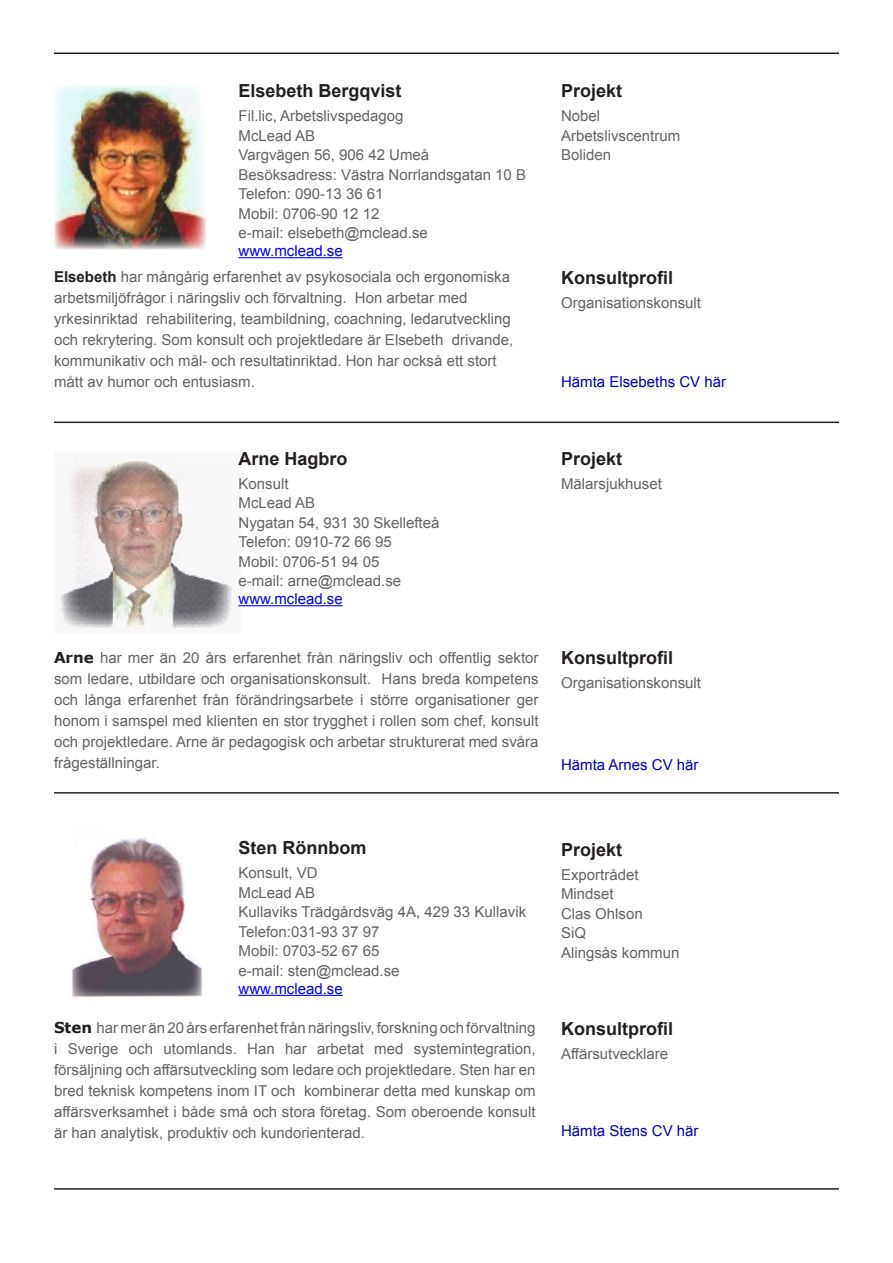
<style>
.page{position:relative;width:893px;height:1263px;background:#fff}
.page>*{position:absolute;margin:0;border:0;box-sizing:border-box;transform-origin:0 0}
.Paragraph_Style_2{font:700 18px "Arial";color:#231f20}
.Paragraph_Style_1{font:15px/21px "Arial";color:#636366;text-align:justify}
.t1{font:15px "Arial";color:#0000bf}
.t2{font:15px "Arial";color:#00f}
.s1{font-weight:700;color:#231f20}
.s2{font-family:"Verdana";font-weight:700;color:#231f20}
</style>
<div class="page">
<img style="left:54px;top:85px;width:152px;height:164px">
<hr style="left:238px;top:257px;width:105px;height:1px;background:#00f">
<hr style="left:54px;top:421px;width:785px;height:2px;background:#231f20">
<img style="left:60px;top:456px;width:180px;height:173px">
<hr style="left:238px;top:605px;width:105px;height:1px;background:#00f">
<hr style="left:54px;top:792px;width:785px;height:1px;background:#231f20">
<img style="left:72px;top:838px;width:130px;height:160px">
<hr style="left:238px;top:995px;width:105px;height:1px;background:#00f">
<hr style="left:54px;top:1188px;width:785px;height:1px;background:#231f20">
<hr style="left:54px;top:52px;width:785px;height:2px;background:#231f20">
<p class="Paragraph_Style_2" style="left:238px;top:79px;width:165px">Elsebeth Bergqvist</p>
<p class="Paragraph_Style_1" style="left:238px;top:105px;width:167px">Fil.lic, Arbetslivspedagog</p>
<p class="Paragraph_Style_1" style="left:238px;top:125px;width:78px">McLead AB</p>
<p class="Paragraph_Style_1" style="left:238px;top:144px;width:192px">Vargvägen 56, 906 42 Umeå</p>
<p class="Paragraph_Style_1" style="left:238px;top:164px;width:289px">Besöksadress: Västra Norrlandsgatan 10 B</p>
<p class="Paragraph_Style_1" style="left:238px;top:183px;width:147px">Telefon: 090-13 36 61</p>
<p class="Paragraph_Style_1" style="left:238px;top:203px;width:142px">Mobil: 0706-90 12 12</p>
<p class="Paragraph_Style_1" style="left:238px;top:222px;width:191px">e-mail: elsebeth@mclead.se</p>
<p class="t2" style="left:238px;top:241px;width:106px">www.mclead.se</p>
<p class="Paragraph_Style_1" style="left:54px;top:267px;width:461px;text-align:left"><span class="s1">Elsebeth</span> har mångårig erfarenhet av psykosociala och ergonomiska arbetsmiljöfrågor i näringsliv och förvaltning. Hon arbetar med yrkesinriktad rehabilitering, teambildning, coachning, ledarutveckling och rekrytering. Som konsult och projektledare är Elsebeth drivande, kommunikativ och mål- och resultatinriktad. Hon har också ett stort mått av humor och entusiasm.</p>
<p class="Paragraph_Style_2" style="left:238px;top:446px;width:111px">Arne Hagbro</p>
<p class="Paragraph_Style_1" style="left:238px;top:473px;width:52px">Konsult</p>
<p class="Paragraph_Style_1" style="left:238px;top:492px;width:78px">McLead AB</p>
<p class="Paragraph_Style_1" style="left:238px;top:512px;width:202px">Nygatan 54, 931 30 Skellefteå</p>
<p class="Paragraph_Style_1" style="left:238px;top:531px;width:155px">Telefon: 0910-72 66 95</p>
<p class="Paragraph_Style_1" style="left:238px;top:551px;width:142px">Mobil: 0706-51 94 05</p>
<p class="Paragraph_Style_1" style="left:238px;top:570px;width:164px">e-mail: arne@mclead.se</p>
<p class="t2" style="left:238px;top:589px;width:106px">www.mclead.se</p>
<p class="Paragraph_Style_2" style="left:561px;top:79px;width:63px">Projekt</p>
<p class="Paragraph_Style_1" style="left:561px;top:105px;width:41px">Nobel</p>
<p class="Paragraph_Style_1" style="left:561px;top:125px;width:121px">Arbetslivscentrum</p>
<p class="Paragraph_Style_1" style="left:561px;top:144px;width:52px">Boliden</p>
<p class="Paragraph_Style_2" style="left:561px;top:266px;width:113px">Konsultprofil</p>
<p class="Paragraph_Style_1" style="left:561px;top:292px;width:142px">Organisationskonsult</p>
<p class="t1" style="left:561px;top:372px;width:167px">Hämta Elsebeths CV här</p>
<p class="Paragraph_Style_2" style="left:561px;top:446px;width:63px">Projekt</p>
<p class="Paragraph_Style_1" style="left:561px;top:473px;width:102px">Mälarsjukhuset</p>
<p class="Paragraph_Style_1" style="left:54px;top:647px;width:486px"><span class="s2">Arne</span> har mer än 20 års erfarenhet från näringsliv och offentlig sektor som ledare, utbildare och organisationskonsult. Hans breda kompetens och långa erfarenhet från förändringsarbete i större organisationer ger honom i samspel med klienten en stor trygghet i rollen som chef, konsult och projektledare. Arne är pedagogisk och arbetar strukturerat med svåra frågeställningar.</p>
<p class="Paragraph_Style_2" style="left:561px;top:646px;width:113px">Konsultprofil</p>
<p class="Paragraph_Style_1" style="left:561px;top:672px;width:142px">Organisationskonsult</p>
<p class="t1" style="left:561px;top:755px;width:139px">Hämta Arnes CV här</p>
<p class="Paragraph_Style_2" style="left:238px;top:836px;width:129px">Sten Rönnbom</p>
<p class="Paragraph_Style_1" style="left:238px;top:862px;width:81px">Konsult, VD</p>
<p class="Paragraph_Style_1" style="left:238px;top:882px;width:78px">McLead AB</p>
<p class="Paragraph_Style_1" style="left:238px;top:901px;width:289px">Kullaviks Trädgårdsväg 4A, 429 33 Kullavik</p>
<p class="Paragraph_Style_1" style="left:238px;top:921px;width:142px">Telefon:031-93 37 97</p>
<p class="Paragraph_Style_1" style="left:238px;top:940px;width:142px">Mobil: 0703-52 67 65</p>
<p class="Paragraph_Style_1" style="left:238px;top:960px;width:163px">e-mail: sten@mclead.se</p>
<p class="t2" style="left:238px;top:979px;width:106px">www.mclead.se</p>
<p class="Paragraph_Style_2" style="left:561px;top:837px;width:63px">Projekt</p>
<p class="Paragraph_Style_1" style="left:561px;top:864px;width:79px">Exportrådet</p>
<p class="Paragraph_Style_1" style="left:561px;top:883px;width:54px">Mindset</p>
<p class="Paragraph_Style_1" style="left:561px;top:903px;width:83px">Clas Ohlson</p>
<p class="Paragraph_Style_1" style="left:561px;top:922px;width:27px">SiQ</p>
<p class="Paragraph_Style_1" style="left:561px;top:942px;width:120px">Alingsås kommun</p>
<p class="Paragraph_Style_1" style="left:54px;top:1017px;width:483px"><span class="s2">Sten</span> har mer än 20 års erfarenhet från näringsliv, forskning och förvaltning i Sverige och utomlands. Han har arbetat med systemintegration, försäljning och affärsutveckling som ledare och projektledare. Sten har en bred teknisk kompetens inom IT och kombinerar detta med kunskap om affärsverksamhet i både små och stora företag. Som oberoende konsult är han analytisk, produktiv och kundorienterad.</p>
<p class="Paragraph_Style_2" style="left:561px;top:1016px;width:113px">Konsultprofil</p>
<p class="Paragraph_Style_1" style="left:561px;top:1043px;width:109px">Affärsutvecklare</p>
<p class="t1" style="left:561px;top:1121px;width:139px">Hämta Stens CV här</p>
</div>
